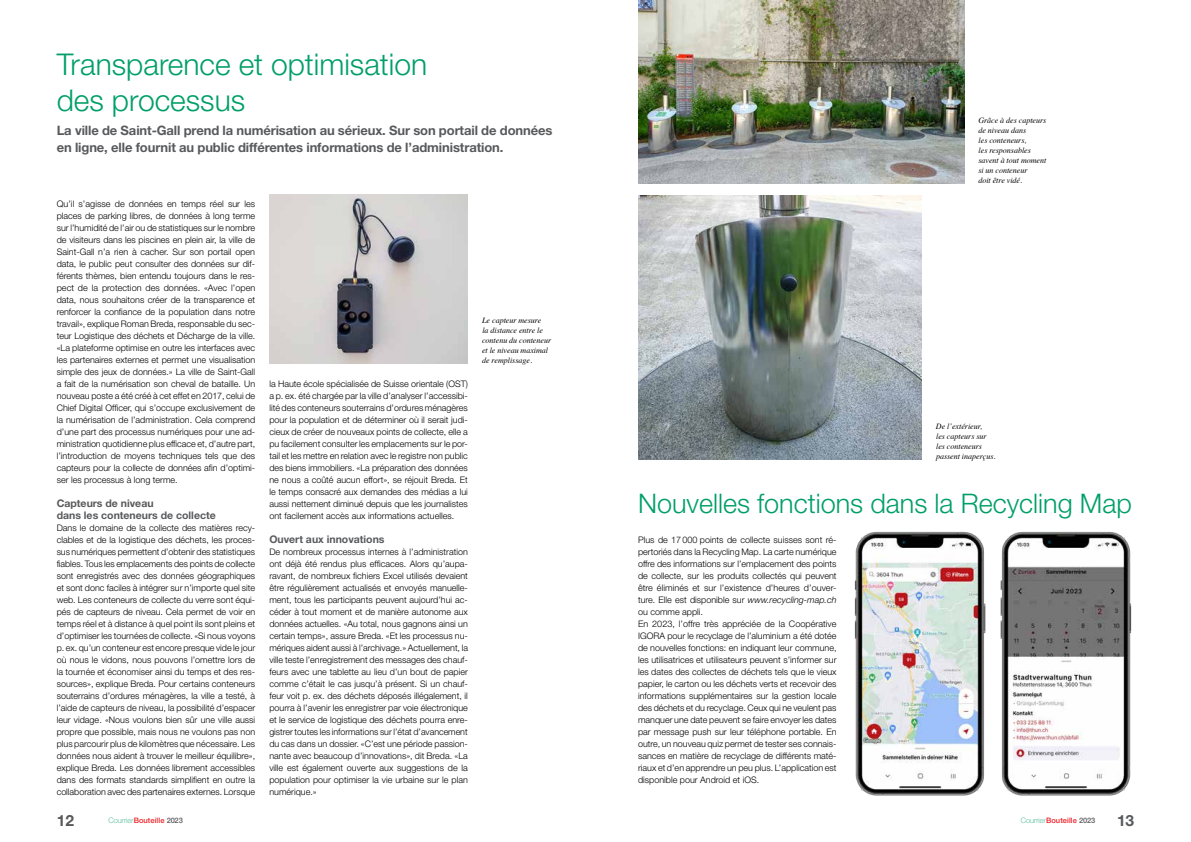
<style>
.page{position:relative;width:1191px;height:842px;background:#fff}
.page>*{position:absolute;margin:0;border:0;box-sizing:border-box;transform-origin:0 0}
.t1{font:300 30px/36px "Helvetica Neue LT Std";color:#009f68}
.t2{font:300 27px "Helvetica Neue LT Std";color:#009f68}
.t3{font:700 15.5px "Helvetica Neue LT Std";color:#58595b}
.t4{font:700 13px/17px "Helvetica Neue LT Std";letter-spacing:-.01em;color:#58595b}
.t5{font:700 10.5px/12px "Helvetica Neue LT Std";color:#58595b}
.t6{font:300 9px/12px "Helvetica Neue LT Std";color:#000;text-align:justify}
.t7{font:italic 8px/10px "Times";color:#000}
.t8{font:500 7.5px "Helvetica Neue LT Std";letter-spacing:.01em;color:#ed1d24}
.s1{font-style:italic}
.s2{font-weight:100;color:#009f68}
.s3{color:#58595b}
</style>
<div class="page">
<img style="left:854px;top:531px;width:278px;height:265px">
<img style="left:269px;top:195px;width:199px;height:168px">
<img style="left:638px;top:195px;width:283px;height:264px">
<img style="left:638px;top:0;width:326px;height:183px">
<h1 class="t1" style="left:57px;top:46px;width:372px">Transparence et optimisation des processus</h1>
<h3 class="t4" style="left:57px;top:122px;width:497px">La ville de Saint-Gall prend la numérisation au sérieux. Sur son portail de données en ligne, elle fournit au public différentes informations de l’administration.</h3>
<p class="t6" style="left:57px;top:198px;width:200px">Qu’il s’agisse de données en temps réel sur les places de parking libres, de données à long terme sur l’humidité de l’air ou de statistiques sur le nombre de visiteurs dans les piscines en plein air, la ville de Saint-Gall n’a rien à cacher. Sur son portail open data, le public peut consulter des données sur dif&shy;férents thèmes, bien entendu toujours dans le res&shy;pect de la protection des données. «Avec l’open data, nous souhaitons créer de la transparence et renforcer la confiance de la population dans notre travail», explique Roman Breda, responsable du sec&shy;teur Logistique des déchets et Décharge de la ville. «La plateforme optimise en outre les interfaces avec les partenaires externes et permet une visualisation simple des jeux de données.» La ville de Saint-Gall a fait de la numérisation son cheval de bataille. Un nouveau poste a été créé à cet effet en 2017, celui de Chief Digital Officer, qui s’occupe exclusivement de la numérisation de l’administration. Cela comprend d’une part des processus numériques pour une ad&shy;ministration quotidienne plus efficace et, d’autre part, l’introduction de moyens techniques tels que des capteurs pour la collecte de données afin d’optimi&shy;ser les processus à long terme.</p>
<p class="t5" style="left:57px;top:497px;width:161px">Capteurs de niveau<br>dans les conteneurs de collecte</p>
<p class="t6" style="left:57px;top:522px;width:200px">Dans le domaine de la collecte des matières recy&shy;clables et de la logistique des déchets, les proces&shy;sus numériques permettent d’obtenir des statistiques fiables. Tous les emplacements des points de collecte sont enregistrés avec des données géographiques et sont donc faciles à intégrer sur n’importe quel site web. Les conteneurs de collecte du verre sont équi&shy;pés de capteurs de niveau. Cela permet de voir en temps réel et à distance à quel point ils sont pleins et d’optimiser les tournées de collecte. «Si nous voyons p. ex. qu’un conteneur est encore presque vide le jour où nous le vidons, nous pouvons l’omettre lors de la tournée et économiser ainsi du temps et des res&shy;sources», explique Breda. Pour certains conteneurs souterrains d’ordures ménagères, la ville a testé, à l’aide de capteurs de niveau, la possibilité d’espacer leur vidage. «Nous voulons bien sûr une ville aussi propre que possible, mais nous ne voulons pas non plus parcourir plus de kilomètres que nécessaire. Les données nous aident à trouver le meilleur équilibre», explique Breda. Les données librement accessibles dans des formats standards simplifient en outre la collaboration avec des partenaires externes. Lorsque</p>
<p class="t6" style="left:269px;top:378px;width:200px">la Haute école spécialisée de Suisse orientale (OST) a p. ex. été chargée par la ville d’analyser l’accessibi&shy;lité des conteneurs souterrains d’ordures ménagères pour la population et de déterminer où il serait judi&shy;cieux de créer de nouveaux points de collecte, elle a pu facilement consulter les emplacements sur le por&shy;tail et les mettre en relation avec le registre non public des biens immobiliers. «La préparation des données ne nous a coûté aucun effort», se réjouit Breda. Et le temps consacré aux demandes des médias a lui aussi nettement diminué depuis que les journalistes ont facilement accès aux informations actuelles.</p>
<p class="t5" style="left:269px;top:533px;width:117px">Ouvert aux innovations</p>
<p class="t6" style="left:269px;top:546px;width:200px">De nombreux processus internes à l’administration ont déjà été rendus plus efficaces. Alors qu’aupa&shy;ravant, de nombreux fichiers Excel utilisés devaient être régulièrement actualisés et envoyés manuelle&shy;ment, tous les participants peuvent aujourd’hui ac&shy;céder à tout moment et de manière autonome aux données actuelles. «Au total, nous gagnons ainsi un certain temps», assure Breda. «Et les processus nu&shy;mériques aident aussi à l’archivage.» Actuellement, la ville teste l’enregistrement des messages des chauf&shy;feurs avec une tablette au lieu d’un bout de papier comme c’était le cas jusqu’à présent. Si un chauf&shy;feur voit p. ex. des déchets déposés illégalement, il pourra à l’avenir les enregistrer par voie électronique et le service de logistique des déchets pourra enre&shy;gistrer toutes les informations sur l’état d’avancement du cas dans un dossier. «C’est une période passion&shy;nante avec beaucoup d’innovations», dit Breda. «La ville est également ouverte aux suggestions de la population pour optimiser la vie urbaine sur le plan numérique.»</p>
<p class="t7" style="left:482px;top:315px;width:71px">Le capteur mesure<br>la distance entre le contenu du conteneur et le niveau maximal de remplissage.</p>
<p class="t7" style="left:978px;top:115px;width:69px">Grâce à des capteurs de niveau dans<br>les conteneurs,<br>les responsables savent à tout moment si un conteneur<br>doit être vidé.</p>
<p class="t7" style="left:936px;top:421px;width:61px">De l’extérieur,<br>les capteurs sur les conteneurs passent inaperçus.</p>
<h2 class="t2" style="left:638px;top:486px;width:495px">Nouvelles fonctions dans la Recycling Map</h2>
<p class="t6" style="left:638px;top:534px;width:200px;text-align:left">Plus de 17000 points de collecte suisses sont ré&shy;pertoriés dans la Recycling Map. La carte numérique offre des informations sur l’emplacement des points de collecte, sur les produits collectés qui peuvent être éliminés et sur l’existence d’heures d’ouver&shy;ture. Elle est disponible sur <span class="s1">www.recycling-map.ch </span>ou comme appli.<br>En 2023, l’offre très appréciée de la Coopérative IGORA pour le recyclage de l’aluminium a été dotée de nouvelles fonctions: en indiquant leur commune, les utilisatrices et utilisateurs peuvent s’informer sur les dates des collectes de déchets tels que le vieux papier, le carton ou les déchets verts et recevoir des informations supplémentaires sur la gestion locale des déchets et du recyclage. Ceux qui ne veulent pas manquer une date peuvent se faire envoyer les dates par message push sur leur téléphone portable. En outre, un nouveau quiz permet de tester ses connais&shy;sances en matière de recyclage de différents maté&shy;riaux et d’en apprendre un peu plus. L’application est disponible pour Android et iOS.</p>
<h3 class="t3" style="left:57px;top:811px;width:19px">12</h3>
<p class="t8" style="left:108px;top:816px;width:76px"><span class="s2">Courrier</span>Bouteille <span class="s3">2023</span></p>
<p class="t8" style="left:1020px;top:816px;width:76px"><span class="s2">Courrier</span>Bouteille <span class="s3">2023</span></p>
<h3 class="t3" style="left:1117px;top:811px;width:19px">13</h3>
</div>
